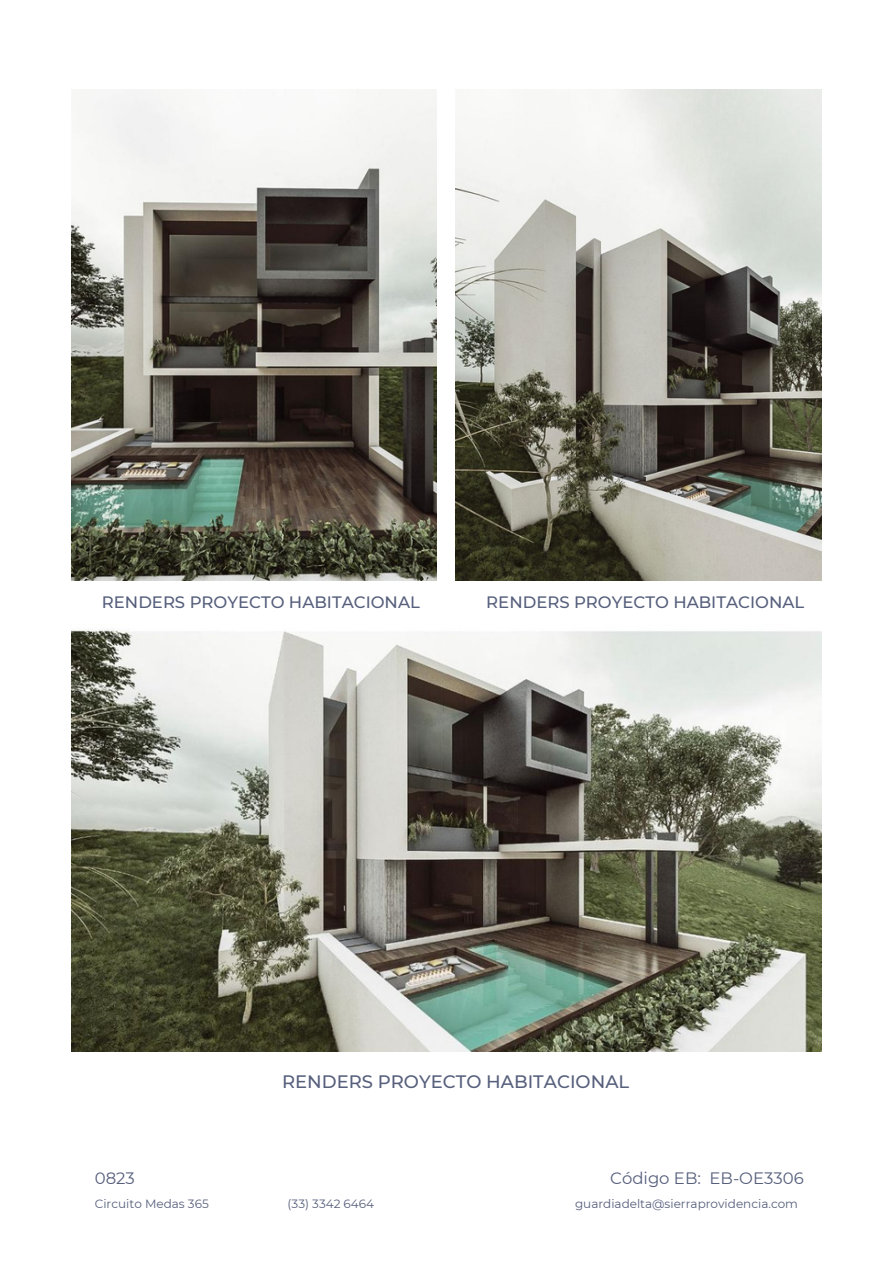
<style>
.page{position:relative;width:893px;height:1264px;background:#fff}
.page>*{position:absolute;margin:0;border:0;box-sizing:border-box;transform-origin:0 0}
.t1{font:500 18px "Montserrat";color:#565f7c}
.t2{font:500 16.5px "Montserrat";color:#565f7c}
.t3{font:16.5px "Montserrat";color:#565f7c}
.t4{font:12px "Montserrat";color:#565f7c}
</style>
<div class="page">
<img style="left:71px;top:89px;width:366px;height:491px">
<img style="left:71px;top:629px;width:750px;height:422px">
<img style="left:455px;top:89px;width:366px;height:491px">
<p class="t2" style="left:102px;top:591px;width:319px">RENDERS PROYECTO HABITACIONAL</p>
<p class="t2" style="left:486px;top:591px;width:319px">RENDERS PROYECTO HABITACIONAL</p>
<p class="t1" style="left:282px;top:1070px;width:348px">RENDERS PROYECTO HABITACIONAL</p>
<p class="t3" style="left:95px;top:1168px;width:42px">0823</p>
<p class="t3" style="left:610px;top:1168px;width:195px">Código EB: EB-OE3306</p>
<p class="t4" style="left:95px;top:1196px;width:115px">Circuito Medas 365</p>
<p class="t4" style="left:287px;top:1196px;width:88px">(33) 3342 6464</p>
<p class="t4" style="left:575px;top:1196px;width:224px">guardiadelta@sierraprovidencia.com</p>
</div>
